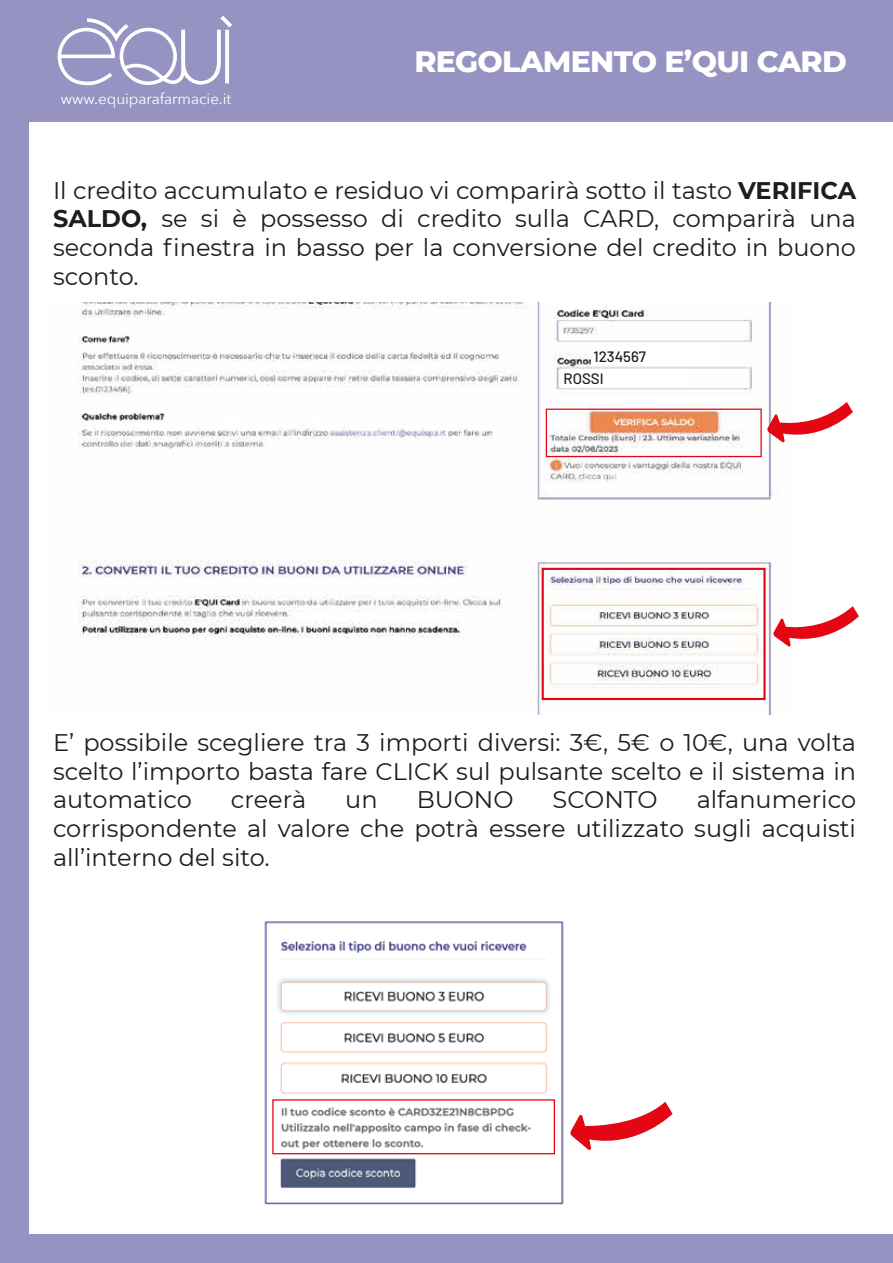
<style>
.page{position:relative;width:893px;height:1263px;background:#fff}
.page>*{position:absolute;margin:0;border:0;box-sizing:border-box;transform-origin:0 0}
.t1{font:800 30px "Montserrat";letter-spacing:-.025em;color:#fff}
.t2{font:24px/28.8px "Montserrat";color:#1d1d1b;text-align:justify}
.t3{font:15.15px "Avenir Next";letter-spacing:-.005em;color:#fff}
.t4{font:500 15px/22px "Barlow";color:#1d1d1b}
.s1{font-weight:700}
</style>
<div class="page">
<img style="left:78px;top:302px;width:701px;height:413px">
<div style="left:591px;top:347px;width:126px;height:18px;background:#fff"></div>
<div style="left:561px;top:369px;width:126px;height:18px;background:#fff"></div>
<div style="left:546px;top:409px;width:216px;height:48px;border:1px solid #e30613"></div>
<svg style="left:767px;top:402px;width:86px;height:41px"></svg>
<div style="left:542px;top:568px;width:224px;height:132px;border:2px solid #e30613"></div>
<svg style="left:773px;top:606px;width:86px;height:41px"></svg>
<img style="left:264px;top:921px;width:300px;height:284px">
<div style="left:272px;top:1099px;width:283px;height:55px;border:1px solid #e30613"></div>
<svg style="left:570px;top:1102px;width:103px;height:48px"></svg>
<div style="left:0;top:0;width:29px;height:1263px;background:#9692c2"></div>
<div style="left:6px;top:1234px;width:887px;height:29px;background:#9692c2"></div>
<div style="left:1px;top:0;width:892px;height:122px;background:#9692c2"></div>
<svg style="left:58px;top:16px;width:174px;height:69px"></svg>
<p class="t3" style="left:61px;top:86px;width:172px">www.equiparafarmacie.it</p>
<p class="t1" style="left:414px;top:40px;width:434px">REGOLAMENTO E’QUI CARD</p>
<p class="t2" style="left:53px;top:175px;width:805px">Il credito accumulato e residuo vi comparirà sotto il tasto <span class="s1">VERIFICA SALDO,</span> se si è possesso di credito sulla CARD, comparirà una seconda finestra in basso per la conversione del credito in buono sconto.</p>
<p class="t4" style="left:563px;top:344px;width:84px;text-indent:30px">1234567<br>ROSSI</p>
<p class="t2" style="left:53px;top:727px;width:804px">E’ possibile scegliere tra 3 importi diversi: 3€, 5€ o 10€, una volta scelto l’importo basta fare CLICK sul pulsante scelto e il sistema in automatico</p>
<p class="t2" style="left:53px;top:785px;width:805px;text-indent:644px">alfanumerico corrispondente al valore che potrà essere utilizzato sugli acquisti all’interno del sito.</p>
<p class="t2" style="left:231px;top:785px;width:77px">creerà</p>
<p class="t2" style="left:345px;top:785px;width:34px">un</p>
<p class="t2" style="left:417px;top:785px;width:98px">BUONO</p>
<p class="t2" style="left:553px;top:785px;width:107px">SCONTO</p>
</div>
